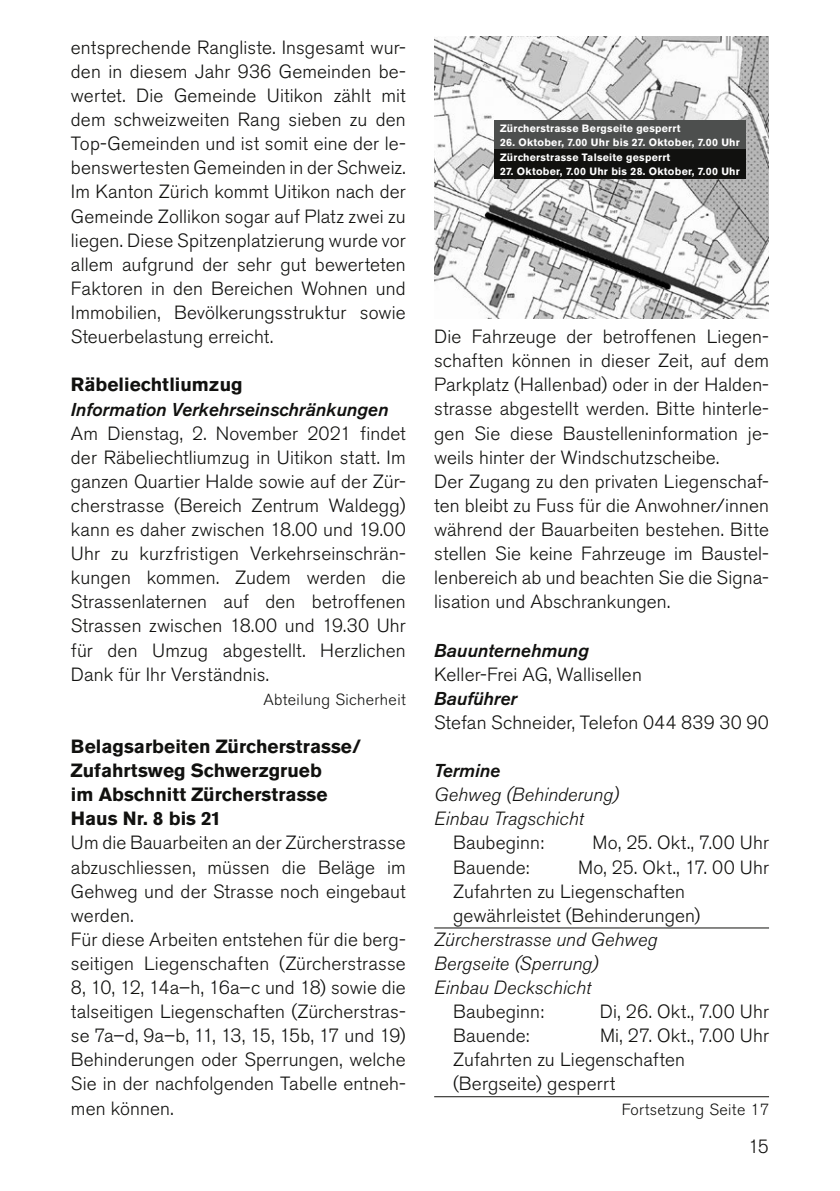
<style>
.page{position:relative;width:840px;height:1191px;background:#fff}
.page>*{position:absolute;margin:0;border:0;box-sizing:border-box;transform-origin:0 0}
.t1{font:300 19px/24px "Akzidenz Grotesk BE";letter-spacing:.005em;color:#11110f}
.t2{font:700 19px/24px "Akzidenz Grotesk BQ";color:#11110f}
.t3{font:italic 300 19px/24px "Akzidenz Grotesk BE";letter-spacing:.005em;color:#11110f}
.t4{font:italic 500 18.4px "Akzidenz Grotesk BE";color:#11110f}
.t5{font:300 16px "Akzidenz Grotesk BE";letter-spacing:.025em;color:#11110f}
.t6{font:700 10.6px/15.8px "Akzidenz Grotesk BE";letter-spacing:.025em;color:#fff}
</style>
<div class="page">
<hr style="left:434px;top:927px;width:334px;height:1px;background:#11110f">
<hr style="left:434px;top:1096px;width:334px;height:1px;background:#11110f">
<img style="left:434px;top:37px;width:334px;height:282px">
<div style="left:494px;top:121px;width:251px;height:29px;background:#4d4f4e"></div>
<div style="left:494px;top:150px;width:251px;height:29px;background:#11110f"></div>
<p class="t1" style="left:71px;top:36px;width:336px;text-align:justify">entsprechende Rangliste. Insgesamt wur&shy;den in diesem Jahr 936 Gemeinden be&shy;wertet. Die Gemeinde Uitikon zählt mit dem schweizweiten Rang sieben zu den Top-Gemeinden und ist somit eine der le&shy;benswertesten Gemeinden in der Schweiz.<br>Im Kanton Zürich kommt Uitikon nach der Gemeinde Zollikon sogar auf Platz zwei zu liegen. Diese Spitzenplatzierung wurde vor allem aufgrund der sehr gut bewerteten Faktoren in den Bereichen Wohnen und Immobilien, Bevölkerungsstruktur sowie Steuerbelastung erreicht.</p>
<p class="t2" style="left:71px;top:373px;width:173px">Räbeliechtliumzug</p>
<p class="t4" style="left:71px;top:398px;width:319px">Information Verkehrseinschränkungen</p>
<p class="t1" style="left:71px;top:421px;width:336px;text-align:justify">Am Dienstag, 2. November 2021 findet der Räbeliechtliumzug in Uitikon statt. Im ganzen Quartier Halde sowie auf der Zür&shy;cherstrasse (Bereich Zentrum Waldegg) kann es daher zwischen 18.00 und 19.00<br>Uhr zu kurzfristigen Verkehrseinschrän&shy;kungen kommen. Zudem werden die Strassenlaternen auf den betroffenen Strassen zwischen 18.00 und 19.30 Uhr für den Umzug abgestellt. Herzlichen Dank für Ihr Verständnis.</p>
<p class="t5" style="left:263px;top:690px;width:144px">Abteilung Sicherheit</p>
<p class="t2" style="left:71px;top:734px;width:291px">Belagsarbeiten Zürcherstrasse/<br>Zufahrtsweg Schwerzgrueb<br>im Abschnitt Zürcherstrasse<br>Haus Nr. 8 bis 21</p>
<p class="t1" style="left:71px;top:831px;width:336px">Um die Bauarbeiten an der Zürcherstrasse abzuschliessen, müssen die Beläge im Gehweg und der Strasse noch eingebaut werden.<br>Für diese Arbeiten entstehen für die berg&shy;seitigen Liegenschaften (Zürcherstrasse 8, 10, 12, 14a–h, 16a–c und 18) sowie die talseitigen Liegenschaften (Zürcherstras&shy;se 7a–d, 9a–b, 11, 13, 15, 15b, 17 und 19)<br>Behinderungen oder Sperrungen, welche Sie in der nachfolgenden Tabelle entneh&shy;men können.</p>
<p class="t6" style="left:499px;top:121px;width:182px">Zürcherstrasse Bergseite gesperrt</p>
<p class="t6" style="left:499px;top:134px;width:241px">26. Oktober, 7.00 Uhr bis 27. Oktober, 7.00 Uhr<br>Zürcherstrasse Talseite gesperrt</p>
<p class="t6" style="left:499px;top:163px;width:241px">27. Oktober, 7.00 Uhr bis 28. Oktober, 7.00 Uhr</p>
<p class="t1" style="left:434px;top:325px;width:336px">Die Fahrzeuge der betroffenen Liegen&shy;schaften können in dieser Zeit, auf dem Parkplatz (Hallenbad) oder in der Halden&shy;strasse abgestellt werden. Bitte hinterle&shy;gen Sie diese Baustelleninformation je&shy;weils hinter der Windschutzscheibe.<br>Der Zugang zu den privaten Liegenschaf&shy;ten bleibt zu Fuss für die Anwohner/innen während der Bauarbeiten bestehen. Bitte stellen Sie keine Fahrzeuge im Baustel&shy;lenbereich ab und beachten Sie die Signa&shy;lisation und Abschrankungen.</p>
<p class="t4" style="left:434px;top:639px;width:156px">Bauunternehmung</p>
<p class="t1" style="left:434px;top:662px;width:209px">Keller-Frei AG, Wallisellen</p>
<p class="t4" style="left:434px;top:688px;width:84px">Bauführer</p>
<p class="t1" style="left:434px;top:710px;width:336px">Stefan Schneider, Telefon 044 839 30 90</p>
<p class="t4" style="left:434px;top:760px;width:67px">Termine</p>
<p class="t3" style="left:434px;top:783px;width:186px">Gehweg (Behinderung)<br>Einbau Tragschicht</p>
<p class="t1" style="left:453px;top:831px;width:92px">Baubeginn:</p>
<p class="t1" style="left:592px;top:831px;width:178px">Mo, 25. Okt., 7.00 Uhr</p>
<p class="t1" style="left:453px;top:855px;width:78px">Bauende:</p>
<p class="t1" style="left:453px;top:855px;width:317px;text-indent:125px">Mo, 25. Okt., 17. 00 Uhr<br>Zufahrten zu Liegenschaften gewährleistet (Behinderungen)</p>
<p class="t3" style="left:434px;top:927px;width:224px">Zürcherstrasse und Gehweg<br>Bergseite (Sperrung)<br>Einbau Deckschicht</p>
<p class="t1" style="left:453px;top:1000px;width:92px">Baubeginn:</p>
<p class="t1" style="left:599px;top:1000px;width:170px">Di, 26. Okt., 7.00 Uhr</p>
<p class="t1" style="left:453px;top:1024px;width:78px">Bauende:</p>
<p class="t1" style="left:453px;top:1024px;width:317px;text-indent:147px">Mi, 27. Okt., 7.00 Uhr<br>Zufahrten zu Liegenschaften (Bergseite) gesperrt</p>
<p class="t5" style="left:621px;top:1100px;width:149px">Fortsetzung Seite 17</p>
<p class="t1" style="left:747px;top:1135px;width:22px">15</p>
</div>
